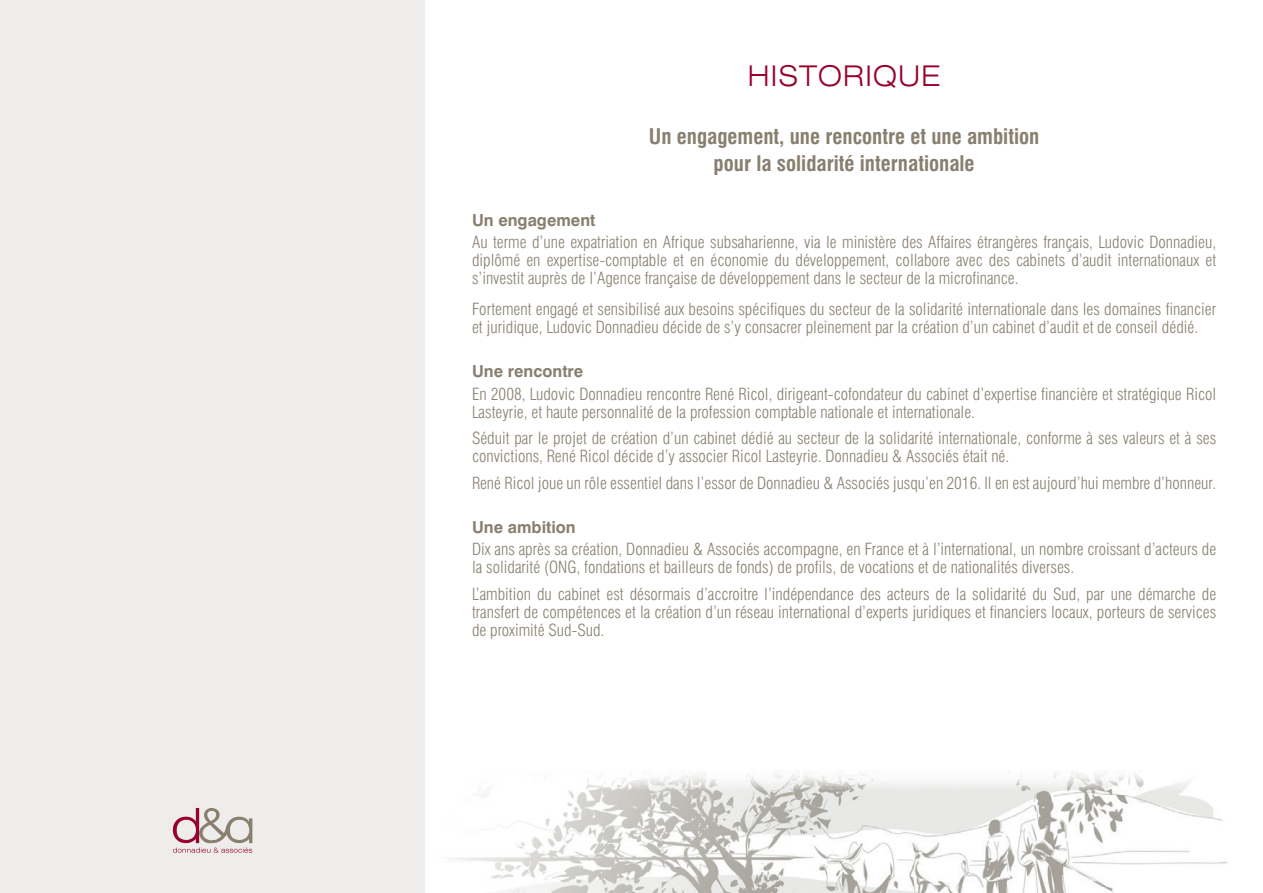
<style>
.page{position:relative;width:1263px;height:893px;background:#fff}
.page>*{position:absolute;margin:0;border:0;box-sizing:border-box;transform-origin:0 0}
.t1{font:300 expanded 28.5px "Swiss 721 BT";letter-spacing:.02em;color:#98012d}
.texte_courant{font:700 condensed 21px "Swiss 721 BT";color:#887f6f}
.texte_courant-2{font:300 condensed 16.5px/18px "Swiss 721 BT";color:#887f6f}
.texte_courant-3{font:700 16.5px "Swiss 721 BT";color:#887f6f}
</style>
<div class="page">
<div style="left:0;top:0;width:425px;height:893px;background:#efedeb"></div>
<svg style="left:173px;top:808px;width:79px;height:45px"></svg>
<img style="left:447px;top:771px;width:781px;height:122px">
<p class="t1" style="left:747px;top:59px;width:195px">HISTORIQUE</p>
<p class="texte_courant" style="left:649px;top:124px;width:392px">Un engagement, une rencontre et une ambition</p>
<p class="texte_courant" style="left:714px;top:151px;width:262px">pour la solidarité internationale</p>
<p class="texte_courant-3" style="left:472px;top:210px;width:125px">Un engagement</p>
<p class="texte_courant-2" style="left:472px;top:233px;width:746px;text-align:justify">Au terme d’une expatriation en Afrique subsaharienne, via le ministère des Affaires étrangères français, Ludovic Donnadieu, diplômé en expertise-comptable et en économie du développement, collabore avec des cabinets d’audit internationaux et s’investit auprès de l’Agence française de développement dans le secteur de la microfinance.</p>
<p class="texte_courant-2" style="left:472px;top:300px;width:746px">Fortement engagé et sensibilisé aux besoins spécifiques du secteur de la solidarité internationale dans les domaines financier et juridique, Ludovic Donnadieu décide de s’y consacrer pleinement par la création d’un cabinet d’audit et de conseil dédié.</p>
<p class="texte_courant-3" style="left:472px;top:361px;width:113px">Une rencontre</p>
<p class="texte_courant-2" style="left:472px;top:385px;width:746px">En 2008, Ludovic Donnadieu rencontre René Ricol, dirigeant-cofondateur du cabinet d’expertise financière et stratégique Ricol<br>Lasteyrie, et haute personnalité de la profession comptable nationale et internationale.</p>
<p class="texte_courant-2" style="left:472px;top:429px;width:746px">Séduit par le projet de création d’un cabinet dédié au secteur de la solidarité internationale, conforme à ses valeurs et à ses convictions, René Ricol décide d’y associer Ricol Lasteyrie. Donnadieu &amp; Associés était né.</p>
<p class="texte_courant-2" style="left:472px;top:474px;width:746px">René Ricol joue un rôle essentiel dans l’essor de Donnadieu &amp; Associés jusqu’en 2016. Il en est aujourd’hui membre d’honneur.</p>
<p class="texte_courant-3" style="left:472px;top:517px;width:105px">Une ambition</p>
<p class="texte_courant-2" style="left:472px;top:540px;width:746px">Dix ans après sa création, Donnadieu &amp; Associés accompagne, en France et à l’international, un nombre croissant d’acteurs de la solidarité (ONG, fondations et bailleurs de fonds) de profils, de vocations et de nationalités diverses.</p>
<p class="texte_courant-2" style="left:472px;top:585px;width:746px;text-align:justify">L’ambition du cabinet est désormais d’accroitre l’indépendance des acteurs de la solidarité du Sud, par une démarche de transfert de compétences et la création d’un réseau international d’experts juridiques et financiers locaux, porteurs de services de proximité Sud-Sud.</p>
</div>
